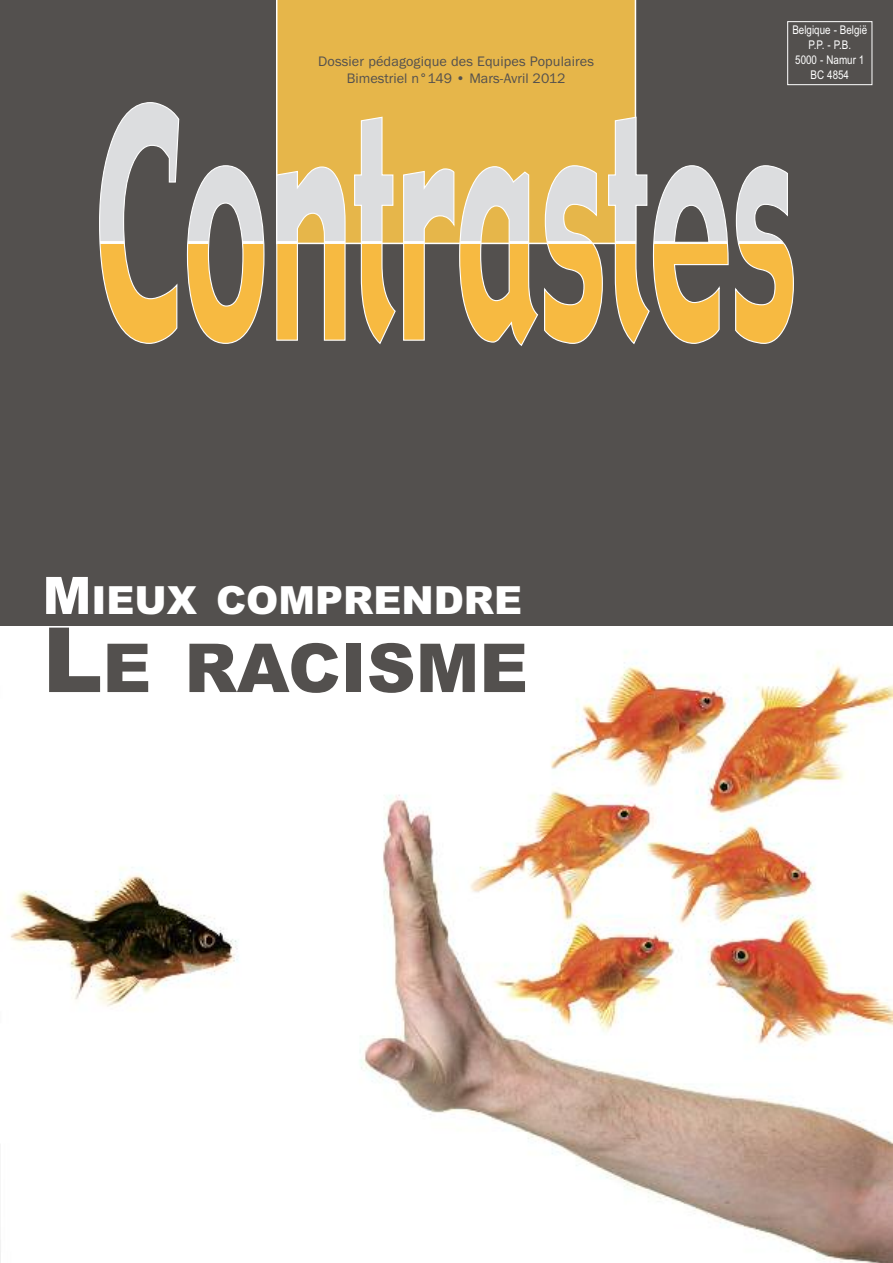
<style>
.page{position:relative;width:893px;height:1263px;background:#fff}
.page>*{position:absolute;margin:0;border:0;box-sizing:border-box;transform-origin:0 0}
.t1{font:900 67.5px "Arial";color:#53504e}
.t2{font:900 38.85px "Arial";color:#fff}
.t3{font:14.25px/16.5px "Franklin Gothic";letter-spacing:.005em;color:#53504e;text-align:center}
.t4{font:12px/15px "Arial Narrow";color:#fff;text-align:center}
.s1{font-size:51.75px}
.s2{font-size:90px}
</style>
<div class="page">
<div style="left:0;top:0;width:893px;height:625px;background:#53504e"></div>
<div style="left:787px;top:21px;width:85px;height:64px;border:1px solid #fff"></div>
<div style="left:276px;top:0;width:360px;height:244px;background:#e6b64a"></div>
<svg style="left:99px;top:102px;width:81px;height:242px"></svg>
<svg style="left:186px;top:165px;width:79px;height:179px"></svg>
<svg style="left:276px;top:166px;width:70px;height:175px"></svg>
<svg style="left:353px;top:116px;width:441px;height:230px"></svg>
<img style="left:0;top:652px;width:893px;height:611px">
<p class="t3" style="left:318px;top:53px;width:277px">Dossier pédagogique des Equipes Populaires<br>Bimestriel n°149 • Mars-Avril 2012</p>
<h2 class="t2" style="left:43px;top:578px;width:481px"><span class="s1">M</span>IEUX COMPRENDRE</h2>
<h1 class="t1" style="left:43px;top:629px;width:487px"><span class="s2">L</span>E RACISME</h1>
<p class="t4" style="left:792px;top:22px;width:76px">Belgique - België<br>P.P. - P.B.<br>5000 - Namur 1<br>BC 4854</p>
</div>
